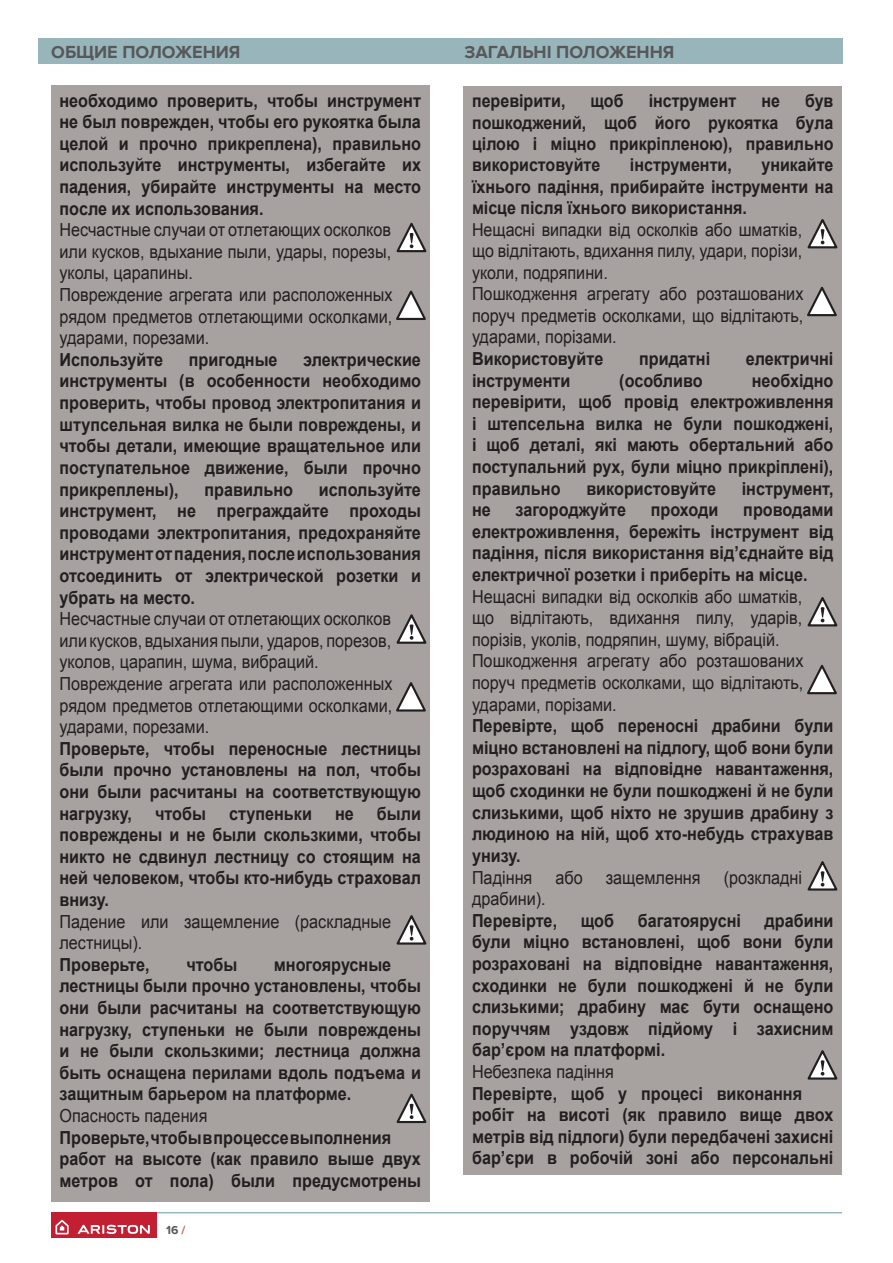
<style>
.page{position:relative;width:893px;height:1263px;background:#fff}
.page>*{position:absolute;margin:0;border:0;box-sizing:border-box;transform-origin:0 0}
.t1{font:700 18px/21.6px "Arial";color:#231f20;text-align:justify;scale:.9 1}
.t2{font:18px/21.6px "Arial";color:#231f20;scale:.9 1}
.t3{font:700 18px "Proxima Nova";color:#57585a}
.t4{font:700 17.85px/21.5px "Arial";color:#231f20;text-align:justify;scale:.9 1}
.t5{font:17.85px/21.5px "Arial";color:#231f20;scale:.9 1}
.t6{font:700 12px "Proxima Nova";color:#57585a}
.s1{font-size:17.85px}
.s2{color:#d55541}
</style>
<div class="page">
<hr style="left:51px;top:1212px;width:791px;height:1px;background:#99b5bc">
<div style="left:51px;top:1212px;width:106px;height:26px;background:#c31f33"></div>
<svg style="left:56px;top:1220px;width:13px;height:14px"></svg>
<svg style="left:77px;top:1225px;width:73px;height:9px"></svg>
<div style="left:38px;top:38px;width:804px;height:26px;background:#99b5bc"></div>
<div style="left:463px;top:86px;width:379px;height:1089px;background:#a7a2a0"></div>
<div style="left:51px;top:85px;width:378px;height:1117px;background:#a7a2a0"></div>
<svg style="left:397px;top:290px;width:29px;height:30px"></svg>
<svg style="left:808px;top:286px;width:29px;height:30px"></svg>
<svg style="left:397px;top:682px;width:29px;height:30px"></svg>
<svg style="left:808px;top:665px;width:29px;height:29px"></svg>
<svg style="left:396px;top:222px;width:30px;height:31px"></svg>
<svg style="left:807px;top:219px;width:30px;height:30px"></svg>
<svg style="left:396px;top:614px;width:30px;height:30px"></svg>
<svg style="left:807px;top:597px;width:30px;height:30px"></svg>
<svg style="left:396px;top:915px;width:30px;height:30px"></svg>
<svg style="left:396px;top:1093px;width:30px;height:30px"></svg>
<svg style="left:807px;top:861px;width:30px;height:30px"></svg>
<svg style="left:807px;top:1050px;width:30px;height:30px"></svg>
<p class="t3" style="left:51px;top:42px;width:191px">ОБЩИЕ ПОЛОЖЕНИЯ</p>
<p class="t3" style="left:464px;top:42px;width:212px">ЗАГАЛЬНІ ПОЛОЖЕННЯ</p>
<p class="t4" style="left:472px;top:91px;width:105px">перевірити,</p>
<p class="t4" style="left:591px;top:91px;width:38px">щоб</p>
<p class="t4" style="left:649px;top:91px;width:99px">інструмент</p>
<p class="t4" style="left:761px;top:91px;width:22px">не</p>
<p class="t1" style="left:60px;top:90px;width:403px">необходимо проверить, чтобы инструмент не был поврежден, чтобы его рукоятка была целой и прочно прикреплена), правильно используйте инструменты, избегайте их падения, убирайте инструменты на место после их использования.</p>
<p class="t2" style="left:60px;top:219px;width:371px">Несчастные случаи от отлетающих осколков или кусков, вдыхание пыли, удары, порезы, уколы, царапины.<br>Повреждение агрегата или расположенных рядом предметов отлетающими осколками, ударами, порезами.</p>
<p class="t1" style="left:60px;top:349px;width:117px">Используйте</p>
<p class="t1" style="left:189px;top:349px;width:100px">пригодные</p>
<p class="t4" style="left:472px;top:91px;width:403px;text-indent:333px">був пошкоджений, щоб його рукоятка була цілою і міцно прикріпленою), правильно використовуйте</p>
<p class="t4" style="left:472px;top:155px;width:403px;text-indent:289px">уникайте їхнього падіння, прибирайте інструменти на місце після їхнього використання.</p>
<p class="t5" style="left:472px;top:219px;width:368px">Нещасні випадки від осколків або шматків, що відлітають, вдихання пилу, удари, порізи,</p>
<p class="t2" style="left:472px;top:262px;width:370px"><span class="s1">уколи,</span> подряпини.<br>Пошкодження агрегату або розташованих поруч предметів осколками, що відлітають, ударами, порізами.</p>
<p class="t1" style="left:472px;top:348px;width:148px">Використовуйте</p>
<p class="t1" style="left:639px;top:348px;width:81px">придатні</p>
<p class="t1" style="left:746px;top:348px;width:99px">електричні</p>
<p class="t1" style="left:472px;top:370px;width:111px">інструменти</p>
<p class="t1" style="left:619px;top:370px;width:94px">(особливо</p>
<p class="t4" style="left:630px;top:155px;width:115px">інструменти,</p>
<p class="t1" style="left:60px;top:349px;width:403px;text-indent:244px">электрические инструменты (в особенности необходимо проверить, чтобы провод электропитания и штупсельная вилка не были повреждены, и чтобы детали, имеющие вращательное или поступательное движение, были прочно прикреплены),</p>
<p class="t1" style="left:472px;top:370px;width:403px;text-indent:280px">необхідно перевірити, щоб провід електроживлення і штепсельна вилка не були пошкоджені, і щоб деталі, які мають обертальний або поступальний рух, були міцно прикріплені), правильно</p>
<p class="t1" style="left:586px;top:478px;width:146px">використовуйте</p>
<p class="t1" style="left:742px;top:478px;width:103px">інструмент,</p>
<p class="t1" style="left:60px;top:479px;width:403px;text-indent:259px">используйте инструмент, не преграждайте проходы проводами электропитания, предохраняйте инструмент от падения, после использования отсоединить от электрической розетки и убрать на место.</p>
<p class="t2" style="left:60px;top:608px;width:371px">Несчастные случаи от отлетающих осколков или кусков, вдыхания пыли, ударов, порезов, уколов, царапин, шума, вибраций.<br>Повреждение агрегата или расположенных рядом предметов отлетающими осколками, ударами, порезами.</p>
<p class="t1" style="left:60px;top:738px;width:403px">Проверьте, чтобы переносные лестницы были прочно установлены на пол, чтобы они были расчитаны на соответствующую нагрузку,</p>
<p class="t1" style="left:204px;top:479px;width:100px">правильно</p>
<p class="t1" style="left:472px;top:500px;width:22px">не</p>
<p class="t1" style="left:515px;top:500px;width:124px">загороджуйте</p>
<p class="t1" style="left:651px;top:500px;width:77px">проходи</p>
<p class="t1" style="left:472px;top:500px;width:403px;text-indent:271px">проводами електроживлення, бережіть інструмент від падіння, після використання від’єднайте від електричної розетки і приберіть на місце.</p>
<p class="t2" style="left:472px;top:586px;width:370px">Нещасні випадки від осколків або шматків, що відлітають, вдихання пилу, ударів, порізів, уколів, подряпин, шуму, вібрацій.<br>Пошкодження агрегату або розташованих поруч предметів осколками, що відлітають, ударами, порізами.</p>
<p class="t1" style="left:472px;top:716px;width:403px">Перевірте, щоб переносні драбини були міцно встановлені на підлогу, щоб вони були розраховані на відповідне навантаження, щоб сходинки не були пошкоджені й не були слизькими, щоб ніхто не зрушив драбину з людиною на ній, щоб хто-небудь страхував унизу.</p>
<p class="t2" style="left:472px;top:866px;width:69px">Падіння</p>
<p class="t2" style="left:555px;top:866px;width:32px">або</p>
<p class="t2" style="left:606px;top:866px;width:107px">защемлення</p>
<p class="t2" style="left:724px;top:866px;width:89px">(розкладні</p>
<p class="t2" style="left:472px;top:888px;width:83px">драбини).</p>
<p class="t1" style="left:472px;top:910px;width:96px">Перевірте,</p>
<p class="t1" style="left:581px;top:910px;width:39px">щоб</p>
<p class="t1" style="left:638px;top:910px;width:116px">багатоярусні</p>
<p class="t1" style="left:60px;top:803px;width:403px;text-indent:317px">были повреждены и не были скользкими, чтобы никто не сдвинул лестницу со стоящим на ней человеком, чтобы кто-нибудь страховал внизу.</p>
<p class="t2" style="left:60px;top:911px;width:370px">Падение или защемление (раскладные лестницы).</p>
<p class="t1" style="left:60px;top:954px;width:102px">Проверьте,</p>
<p class="t1" style="left:186px;top:954px;width:58px">чтобы</p>
<p class="t1" style="left:155px;top:803px;width:58px">чтобы</p>
<p class="t1" style="left:229px;top:803px;width:94px">ступеньки</p>
<p class="t1" style="left:335px;top:803px;width:22px">не</p>
<p class="t1" style="left:472px;top:910px;width:403px;text-indent:293px">драбини були міцно встановлені, щоб вони були розраховані на відповідне навантаження, сходинки не були пошкоджені й не були слизькими; драбину має бути оснащено поруччям уздовж підйому і захисним бар’єром на платформі.</p>
<p class="t2" style="left:472px;top:1061px;width:159px">Небезпека падіння</p>
<p class="t1" style="left:472px;top:1083px;width:403px;text-align:left">Перевірте, щоб у процесі виконання робіт на висоті (як правило вище двох метрів від підлоги) були передбачені захисні бар’єри в робочій зоні або персональні</p>
<p class="t1" style="left:60px;top:954px;width:403px;text-align:left;text-indent:214px">многоярусные лестницы были прочно установлены, чтобы они были расчитаны на соответствующую нагрузку, ступеньки не были повреждены и не были скользкими; лестница должна быть оснащена перилами вдоль подъема и защитным барьером на платформе.</p>
<p class="t2" style="left:60px;top:1105px;width:166px">Опасность падения</p>
<p class="t1" style="left:60px;top:1127px;width:403px;text-align:left">Проверьте, чтобы в процессе выполнения работ на высоте (как правило выше двух метров от пола) были предусмотрены</p>
<p class="t6" style="left:166px;top:1225px;width:21px">16 <span class="s2">/</span></p>
</div>
